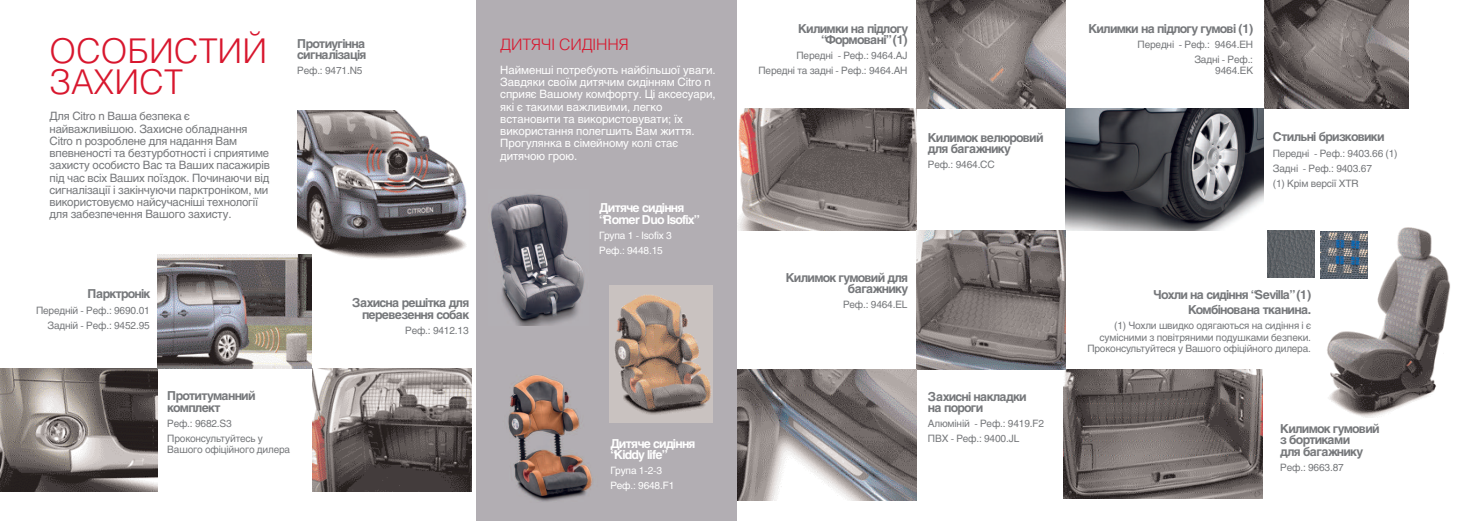
<style>
.page{position:relative;width:1474px;height:521px;background:#fff}
.page>*{position:absolute;margin:0;border:0;box-sizing:border-box;transform-origin:0 0}
.t1{font:300 34.12px/31.5px "Helios";color:#d8172e}
.t2{font:300 15.75px "Helios";letter-spacing:-.005em;color:#d8172e}
.t3{font:700 12.25px/11.4px "Helios";letter-spacing:-.06em;color:#76787b}
.t4{font:700 12.25px/11.4px "Helios";letter-spacing:-.06em;color:#fff}
.t5{font:11.38px/12.2px "Helios";letter-spacing:-.015em;color:#76787b}
.t6{font:11.38px/12.2px "Helios";letter-spacing:-.005em;color:#fff}
.t7{font:10.06px/15.1px "Helios";letter-spacing:-.015em;color:#76787b;text-align:right}
.t8{font:10.06px/15.1px "Helios";letter-spacing:-.015em;color:#fff}
</style>
<div class="page">
<img style="left:297px;top:110px;width:170px;height:149px">
<div style="left:476px;top:0;width:261px;height:521px;background:#b2aeb3"></div>
<img style="left:491px;top:194px;width:93px;height:131px">
<img style="left:609px;top:285px;width:103px;height:137px">
<img style="left:508px;top:374px;width:85px;height:128px">
<img style="left:0;top:368px;width:158px;height:124px">
<img style="left:158px;top:255px;width:154px;height:113px">
<img style="left:312px;top:368px;width:159px;height:124px">
<img style="left:1063px;top:370px;width:199px;height:129px">
<img style="left:738px;top:109px;width:178px;height:121px">
<img style="left:1065px;top:109px;width:198px;height:121px">
<img style="left:916px;top:230px;width:149px;height:139px">
<img style="left:1320px;top:227px;width:130px;height:191px">
<img style="left:1320px;top:231px;width:47px;height:47px">
<img style="left:1267px;top:231px;width:47px;height:47px">
<img style="left:737px;top:369px;width:179px;height:132px">
<img style="left:1264px;top:0;width:143px;height:108px">
<img style="left:916px;top:0;width:149px;height:108px">
<h1 class="t1" style="left:50px;top:38px;width:219px">ОСОБИСТИЙ<br>ЗАХИСТ</h1>
<p class="t5" style="left:50px;top:111px;width:222px">Для Citro n Ваша безпека є найважливішою. Захисне обладнання Citro n розроблене для надання Вам впевненості та безтурботності і сприятиме захисту особисто Вас та Ваших пасажирів під час всіх Ваших поїздок. Починаючи від сигналізації і закінчуючи парктроніком, ми використовуємо найсучасніші технології для забезпечення Вашого захисту.</p>
<p class="t3" style="left:297px;top:39px;width:71px">Протиугінна сигналізація</p>
<p class="t7" style="left:297px;top:64px;width:67px">Реф.: 9471.N5</p>
<p class="t3" style="left:87px;top:290px;width:64px">Парктронік</p>
<p class="t7" style="left:36px;top:303px;width:115px">Передній - Реф.: 9690.01<br>Задній - Реф.: 9452.95</p>
<p class="t3" style="left:352px;top:299px;width:119px;text-align:right">Захисна решітка для перевезення собак</p>
<p class="t7" style="left:405px;top:324px;width:65px">Реф.: 9412.13</p>
<p class="t3" style="left:167px;top:391px;width:90px">Протитуманний комплект</p>
<p class="t7" style="left:167px;top:417px;width:97px;text-align:left">Реф.: 9682.S3<br>Проконсультуйтесь у</p>
<p class="t7" style="left:167px;top:443px;width:124px">Вашого офіційного дилера</p>
<h2 class="t2" style="left:500px;top:38px;width:130px">ДИТЯЧІ СИДІННЯ</h2>
<p class="t6" style="left:500px;top:65px;width:217px">Найменші потребують найбільшої уваги.<br>Завдяки своїм дитячим сидінням Citro n сприяє Вашому комфорту. Ці аксесуари, які є такими важливими, легко встановити та використовувати; їх використання полегшить Вам життя.<br>Прогулянка в сімейному колі стає дитячою грою.</p>
<p class="t4" style="left:599px;top:203px;width:102px">Дитяче сидіння “Romer Duo Isofix”</p>
<p class="t8" style="left:599px;top:229px;width:74px">Група 1 - Isofix 3<br>Реф.: 9448.15</p>
<p class="t4" style="left:610px;top:439px;width:87px">Дитяче сидіння “Kiddy life”</p>
<p class="t8" style="left:610px;top:464px;width:65px">Група 1-2-3<br>Реф.: 9648.F1</p>
<p class="t3" style="left:798px;top:24px;width:112px;text-align:right">Килимки на підлогу “Формовані”(1)</p>
<p class="t7" style="left:758px;top:49px;width:150px">Передні - Реф.: 9464.AJ<br>Передні та задні - Реф.: 9464.AH</p>
<p class="t3" style="left:927px;top:133px;width:117px">Килимок велюровий для багажнику</p>
<p class="t7" style="left:927px;top:158px;width:68px">Реф.: 9464.CC</p>
<p class="t3" style="left:786px;top:273px;width:124px;text-align:right">Килимок гумовий для багажнику</p>
<p class="t7" style="left:843px;top:298px;width:66px">Реф.: 9464.EL</p>
<p class="t3" style="left:927px;top:392px;width:100px">Захисні накладки на пороги</p>
<p class="t7" style="left:927px;top:417px;width:118px;text-align:left">Алюміній - Реф.: 9419.F2<br>ПВХ - Реф.: 9400.JL</p>
<p class="t3" style="left:1088px;top:24px;width:166px">Килимки на підлогу гумові (1)</p>
<p class="t7" style="left:1137px;top:37px;width:117px">Передні - Реф.: 9464.EH<br>Задні - Реф.:</p>
<p class="t7" style="left:1215px;top:64px;width:39px">9464.EK</p>
<p class="t3" style="left:1272px;top:133px;width:113px">Стильні бризковики</p>
<p class="t7" style="left:1272px;top:146px;width:126px;text-align:left">Передні - Реф.: 9403.66 (1)<br>Задні - Реф.: 9403.67<br>(1) Крім версії XTR</p>
<p class="t3" style="left:1152px;top:288px;width:160px;line-height:15.1px;text-align:right">Чохли на сидіння “Sevilla”(1)<br>Комбінована тканина.</p>
<p class="t7" style="left:1087px;top:321px;width:225px;line-height:11.4px">(1) Чохли швидко одягаються на сидіння і є сумісними з повітряними подушками безпеки.<br>Проконсультуйтеся у Вашого офіційного дилера.</p>
<p class="t3" style="left:1280px;top:424px;width:101px">Килимок гумовий з бортиками<br>для багажнику</p>
<p class="t7" style="left:1280px;top:461px;width:65px">Реф.: 9663.87</p>
</div>
